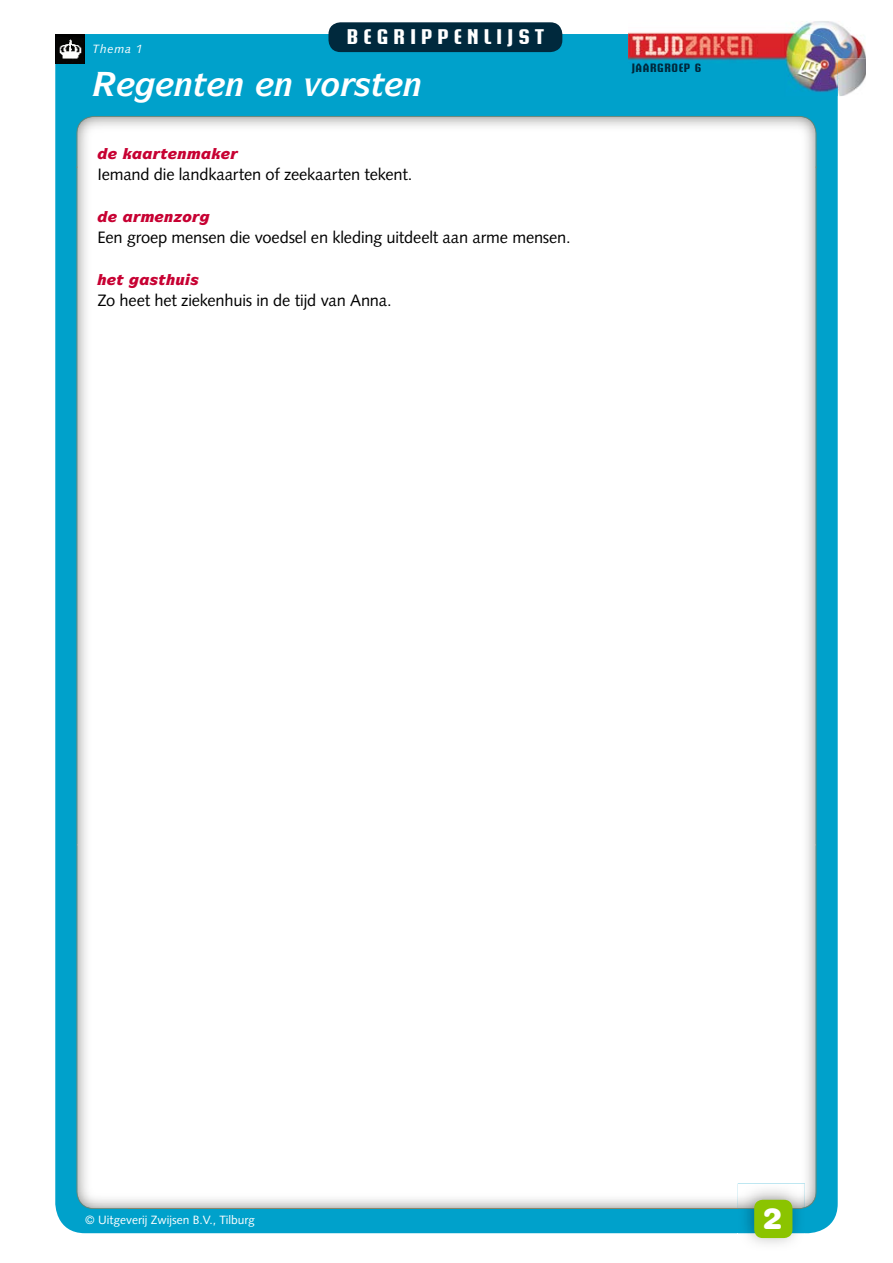
<style>
.page{position:relative;width:893px;height:1263px;background:#fff}
.page>*{position:absolute;margin:0;border:0;box-sizing:border-box;transform-origin:0 0}
.t1{font:italic 700 33px "ITC Symbol Std";color:#fff}
.t2{font:900 29.25px "Helvetica Rounded LT Std";color:#fff}
.t3{font:700 21px "Briem Akademi Std";letter-spacing:.25em;color:#fff}
.t4{font:16.5px "Syntax LT Std";letter-spacing:-.015em;color:#000}
.t5{font:italic 900 15px "ITC Symbol Std";color:#c70132}
.t6{font:12px "Syntax LT Std";color:#fff}
.t7{font:700 12px "Briem Akademi Std";letter-spacing:.05em;color:#00293d}
.t8{font:italic 12px "Syntax LT Std";letter-spacing:.07em;color:#fff}
</style>
<div class="page">
<div style="left:55px;top:34px;width:783px;height:1199px;background:#00a1cb;border-radius:30px"></div>
<div style="left:130px;top:168px;width:675px;height:1039px;background:#fff"></div>
<img style="left:77px;top:116px;width:739px;height:52px">
<img style="left:77px;top:166px;width:53px;height:1043px">
<img style="left:805px;top:166px;width:11px;height:1042px">
<img style="left:128px;top:1207px;width:610px;height:2px">
<img style="left:738px;top:1183px;width:67px;height:61px">
<div style="left:754px;top:1200px;width:38px;height:38px;background:#8bc400;border-radius:9px"></div>
<div style="left:328px;top:22px;width:234px;height:30px;background:#00293d;border-radius:12px"></div>
<img style="left:771px;top:21px;width:95px;height:37px">
<img style="left:838px;top:58px;width:28px;height:38px">
<img style="left:629px;top:34px;width:209px;height:62px">
<div style="left:55px;top:34px;width:30px;height:30px;background:#000"></div>
<img style="left:59px;top:39px;width:23px;height:21px">
<svg style="left:98px;top:211px;width:19px;height:11px"></svg>
<svg style="left:97px;top:274px;width:19px;height:11px"></svg>
<svg style="left:129px;top:277px;width:20px;height:11px"></svg>
<svg style="left:166px;top:274px;width:9px;height:11px"></svg>
<svg style="left:185px;top:274px;width:6px;height:11px"></svg>
<div style="left:98px;top:148px;width:140px;height:11px;background:#fff"></div>
<svg style="left:123px;top:214px;width:87px;height:11px"></svg>
<p class="t8" style="left:92px;top:41px;width:52px">Thema 1</p>
<p class="t3" style="left:347px;top:25px;width:199px">BEGRIPPENLIJST</p>
<h1 class="t1" style="left:174px;top:63px;width:249px">■▼ ■ ■ ❖□ ▲▼ ■</h1>
<p class="t4" style="left:97px;top:165px;width:317px">Iemand die landkaarten of zeekaarten tekent.</p>
<p class="t4" style="left:97px;top:228px;width:475px">Een groep mensen die voedsel en kleding uitdeelt aan arme mensen.</p>
<p class="t5" style="left:116px;top:270px;width:84px">▼ ▲▼ ◆▲</p>
<p class="t4" style="left:97px;top:291px;width:296px">Zo heet het ziekenhuis in de tijd van Anna.</p>
<p class="t7" style="left:632px;top:61px;width:71px">JAARGROEP 6</p>
<p class="t6" style="left:85px;top:1213px;width:171px">© Uitgeverij Zwijsen B.V., Tilburg</p>
<h2 class="t2" style="left:763px;top:1199px;width:21px">2</h2>
</div>
